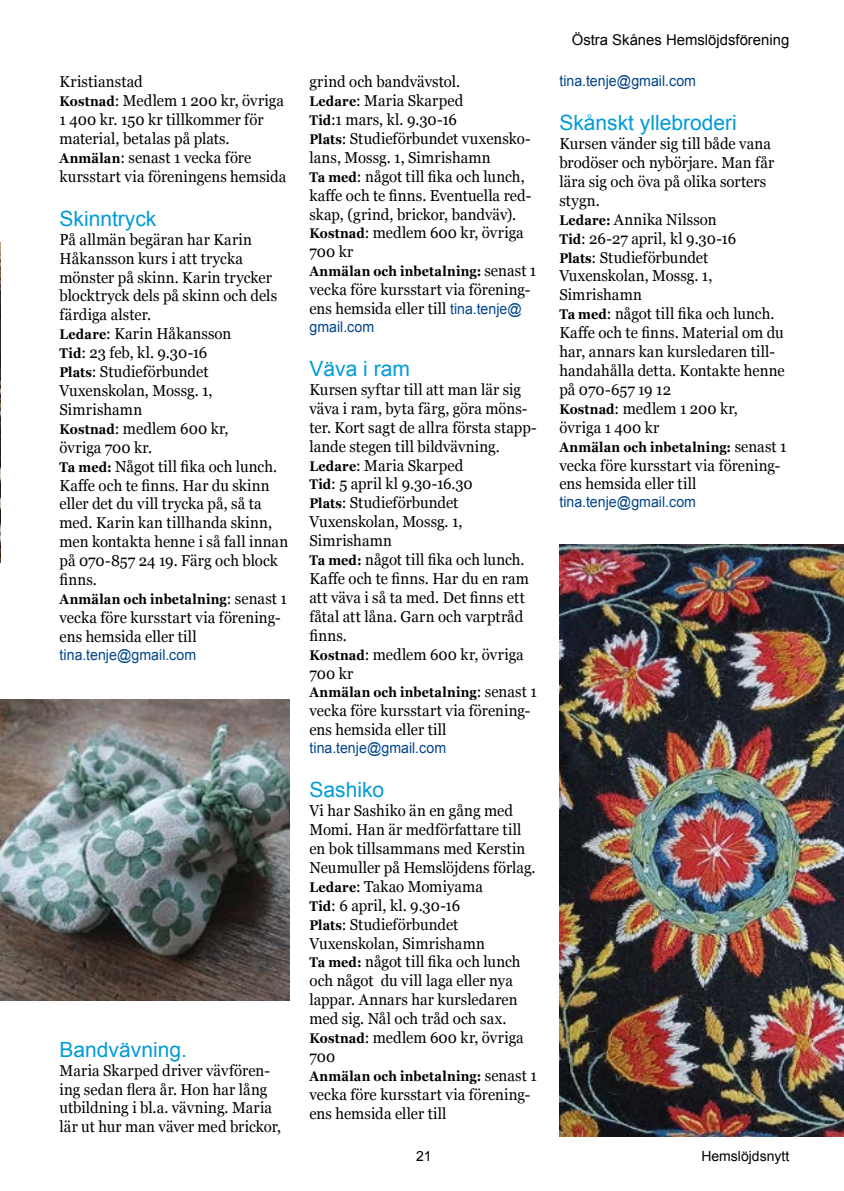
<style>
.page{position:relative;width:844px;height:1191px;background:#fff}
.page>*{position:absolute;margin:0;border:0;box-sizing:border-box;transform-origin:0 0}
.t1{font:21px "Arial";color:#009cd6}
.t2{font:15.75px/18.9px "Georgia";letter-spacing:.005em;color:#000;scale:.95 1}
.t3{font:14.88px "Arial";letter-spacing:.005em;color:#048;scale:.95 1}
.t4{font:14.88px "Arial";color:#000}
.t5{font:700 14px "Georgia";letter-spacing:.02em;color:#000;scale:.9 1}
.t6{font:14px "Arial";color:#000}
.s1{font-weight:700;font-size:14px}
.s2{font-weight:400;font-size:15.75px}
.s3{font-family:"Arial";font-size:14.88px;color:#048}
</style>
<div class="page">
<img style="left:1px;top:699px;width:288px;height:301px">
<img style="left:559px;top:544px;width:284px;height:592px">
<img style="left:0;top:242px;width:1px;height:320px">
<p class="t2" style="left:60px;top:72px;width:240px">Kristianstad<br><span class="s1">Kostnad</span>: Medlem 1 200 kr, övriga<br>1 400 kr. 150 kr tillkommer för material, betalas på plats.<br><span class="s1">Anmälan</span>: senast 1 vecka före kursstart via föreningens hemsida</p>
<h1 class="t1" style="left:60px;top:205px;width:98px">Skinntryck</h1>
<p class="t2" style="left:60px;top:229px;width:242px">På allmän begäran har Karin<br>Håkansson kurs i att trycka mönster på skinn. Karin trycker blocktryck dels på skinn och dels färdiga alster.<br><span class="s1">Ledare</span>: Karin Håkansson<br><span class="s1">Tid</span>: 23 feb, kl. 9.30-16<br><span class="s1">Plats</span>: Studieförbundet<br>Vuxenskolan, Mossg. 1,<br>Simrishamn<br><span class="s1">Kostnad</span>: medlem 600 kr,<br>övriga 700 kr.<br><span class="s1">Ta med:</span> Något till fika och lunch.<br>Kaffe och te finns. Har du skinn eller det du vill trycka på, så ta med. Karin kan tillhanda skinn, men kontakta henne i så fall innan på 070-857 24 19. Färg och block finns.</p>
<p class="t5" style="left:60px;top:588px;width:254px">Anmälan och inbetalning<span class="s2">: senast 1</span></p>
<p class="t2" style="left:60px;top:607px;width:234px">vecka före kursstart via förening&shy;ens hemsida eller till</p>
<p class="t3" style="left:60px;top:644px;width:145px">tina.tenje@gmail.com</p>
<h1 class="t1" style="left:60px;top:1035px;width:129px">Bandvävning.</h1>
<p class="t2" style="left:60px;top:1060px;width:235px">Maria Skarped driver vävfören&shy;ing sedan flera år. Hon har lång utbildning i bl.a. vävning. Maria lär ut hur man väver med brickor,</p>
<p class="t2" style="left:309px;top:72px;width:235px">grind och bandvävstol.<br><span class="s1">Ledare</span>: Maria Skarped<br><span class="s1">Tid</span>:1 mars, kl. 9.30-16<br><span class="s1">Plats</span>: Studieförbundet vuxensko&shy;lans, Mossg. 1, Simrishamn<br><span class="s1">Ta med</span>: något till fika och lunch, kaffe och te finns. Eventuella red&shy;skap, (grind, brickor, bandväv).<br><span class="s1">Kostnad</span>: medlem 600 kr, övriga<br>700 kr</p>
<p class="t5" style="left:309px;top:261px;width:253px">Anmälan och inbetalning: <span class="s2">senast 1</span></p>
<p class="t2" style="left:309px;top:280px;width:234px">vecka före kursstart via förening&shy;ens hemsida eller till <span class="s3">tina.tenje@</span></p>
<p class="t3" style="left:309px;top:317px;width:70px">gmail.com</p>
<h1 class="t1" style="left:309px;top:355px;width:102px">Väva i ram</h1>
<p class="t2" style="left:309px;top:379px;width:241px">Kursen syftar till att man lär sig väva i ram, byta färg, göra möns&shy;ter. Kort sagt de allra första stapp&shy;lande stegen till bildvävning.<br><span class="s1">Ledare</span>: Maria Skarped<br><span class="s1">Tid</span>: 5 april kl 9.30-16.30<br><span class="s1">Plats</span>: Studieförbundet<br>Vuxenskolan, Mossg. 1,<br>Simrishamn<br><span class="s1">Ta med:</span> något till fika och lunch.<br>Kaffe och te finns. Har du en ram att väva i så ta med. Det finns ett fåtal att låna. Garn och varptråd finns.<br><span class="s1">Kostnad</span>: medlem 600 kr, övriga<br>700 kr</p>
<p class="t5" style="left:309px;top:682px;width:254px">Anmälan och inbetalning<span class="s2">: senast 1</span></p>
<p class="t2" style="left:309px;top:701px;width:234px">vecka före kursstart via förening&shy;ens hemsida eller till</p>
<p class="t3" style="left:309px;top:738px;width:145px">tina.tenje@gmail.com</p>
<h1 class="t1" style="left:309px;top:776px;width:76px">Sashiko</h1>
<p class="t2" style="left:309px;top:800px;width:239px">Vi har Sashiko än en gång med<br>Momi. Han är medförfattare till en bok tillsammans med Kerstin<br>Neumuller på Hemslöjdens förlag.<br><span class="s1">Ledare</span>: Takao Momiyama<br><span class="s1">Tid</span>: 6 april, kl. 9.30-16<br><span class="s1">Plats</span>: Studieförbundet<br>Vuxenskolan, Simrishamn<br><span class="s1">Ta med:</span> något till fika och lunch och något du vill laga eller nya lappar. Annars har kursledaren med sig. Nål och tråd och sax.<br><span class="s1">Kostnad</span>: medlem 600 kr, övriga<br>700</p>
<p class="t5" style="left:309px;top:1065px;width:254px">Anmälan och inbetalning: <span class="s2">senast 1</span></p>
<p class="t2" style="left:309px;top:1084px;width:234px">vecka före kursstart via förening&shy;ens hemsida eller till</p>
<p class="t4" style="left:571px;top:30px;width:219px">Östra Skånes Hemslöjdsförening</p>
<p class="t3" style="left:559px;top:71px;width:145px">tina.tenje@gmail.com</p>
<h1 class="t1" style="left:559px;top:109px;width:179px">Skånskt yllebroderi</h1>
<p class="t2" style="left:559px;top:134px;width:238px">Kursen vänder sig till både vana brodöser och nybörjare. Man får lära sig och öva på olika sorters stygn.<br><span class="s1">Ledare:</span> Annika Nilsson<br><span class="s1">Tid</span>: 26-27 april, kl 9.30-16<br><span class="s1">Plats</span>: Studieförbundet<br>Vuxenskolan, Mossg. 1,<br>Simrishamn<br><span class="s1">Ta med</span>: något till fika och lunch.<br>Kaffe och te finns. Material om du har, annars kan kursledaren till&shy;handahålla detta. Kontakte henne på 070-657 19 12<br><span class="s1">Kostnad</span>: medlem 1 200 kr,<br>övriga 1 400 kr</p>
<p class="t5" style="left:559px;top:436px;width:254px">Anmälan och inbetalning: <span class="s2">senast 1</span></p>
<p class="t2" style="left:559px;top:455px;width:234px">vecka före kursstart via förening&shy;ens hemsida eller till</p>
<p class="t3" style="left:559px;top:492px;width:145px">tina.tenje@gmail.com</p>
<p class="t6" style="left:416px;top:1146px;width:17px">21</p>
<p class="t6" style="left:701px;top:1146px;width:89px">Hemslöjdsnytt</p>
</div>
